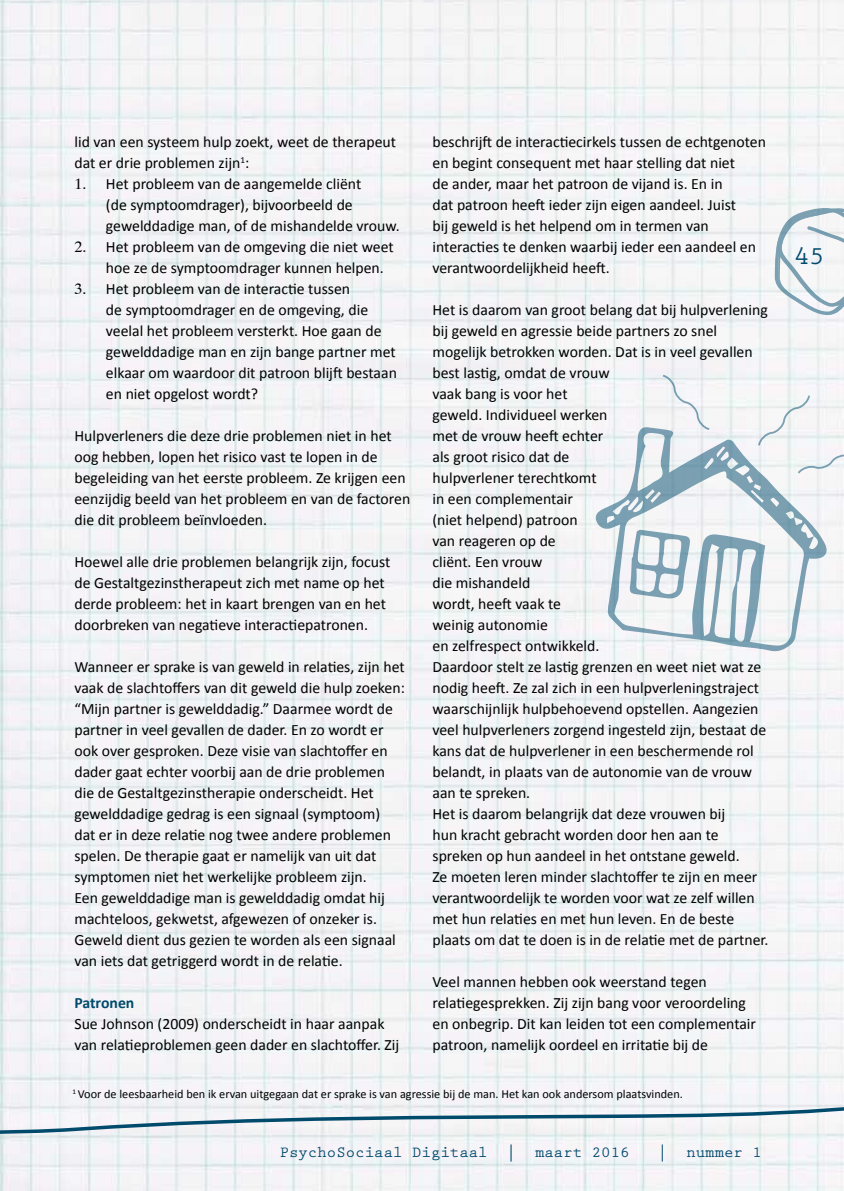
<style>
.page{position:relative;width:844px;height:1191px;background:#fff}
.page>*{position:absolute;margin:0;border:0;box-sizing:border-box;transform-origin:0 0}
.t1{font:700 26.25px "Prestige Elite Std";color:#004a6c}
.t2{font:15.75px/21px "Calibri";color:#000}
.t3{font:700 15.75px "Prestige Elite Std";color:#004a6c}
.t4{font:700 15.75px "Calibri";color:#004a6c}
.t5{font:12.25px "Calibri";color:#000}
</style>
<div class="page">
<img style="left:0;top:0;width:843px;height:1191px">
<svg style="left:0;top:1102px;width:843px;height:35px"></svg>
<svg style="left:772px;top:206px;width:71px;height:111px"></svg>
<svg style="left:594px;top:426px;width:235px;height:226px;fill:#f1f3f5"></svg>
<svg style="left:756px;top:393px;width:87px;height:82px"></svg>
<svg style="left:660px;top:373px;width:51px;height:58px"></svg>
<svg style="left:76px;top:178px;width:14px;height:12px"></svg>
<svg style="left:75px;top:241px;width:15px;height:12px"></svg>
<svg style="left:83px;top:292px;width:7px;height:3px"></svg>
<p class="t2" style="left:74px;top:131px;width:323px">lid van een systeem hulp zoekt, weet de therapeut</p>
<p class="t2" style="left:74px;top:152px;width:176px">dat er drie problemen zijn<sup>1</sup>:</p>
<p class="t2" style="left:106px;top:173px;width:257px">Het probleem van de aangemelde cliënt</p>
<p class="t2" style="left:106px;top:194px;width:248px">(de symptoomdrager), bijvoorbeeld de</p>
<p class="t2" style="left:106px;top:215px;width:295px">gewelddadige man, of de mishandelde vrouw.</p>
<p class="t2" style="left:106px;top:236px;width:289px">Het probleem van de omgeving die niet weet</p>
<p class="t2" style="left:106px;top:257px;width:279px">hoe ze de symptoomdrager kunnen helpen.</p>
<p class="t2" style="left:106px;top:278px;width:292px;text-indent:-32px">✓ Het probleem van de interactie tussen<br>de symptoomdrager en de omgeving, die veelal het probleem versterkt. Hoe gaan de gewelddadige man en zijn bange partner met elkaar om waardoor dit patroon blijft bestaan en niet opgelost wordt?</p>
<p class="t2" style="left:74px;top:425px;width:337px">Hulpverleners die deze drie problemen niet in het oog hebben, lopen het risico vast te lopen in de begeleiding van het eerste probleem. Ze krijgen een eenzijdig beeld van het probleem en van de factoren die dit probleem beïnvloeden.</p>
<p class="t2" style="left:74px;top:551px;width:317px">Hoewel alle drie problemen belangrijk zijn, focust de Gestaltgezinstherapeut zich met name op het derde probleem: het in kaart brengen van en het doorbreken van negatieve interactiepatronen.</p>
<p class="t2" style="left:74px;top:656px;width:332px">Wanneer er sprake is van geweld in relaties, zijn het vaak de slachtoffers van dit geweld die hulp zoeken: “Mijn partner is gewelddadig.” Daarmee wordt de partner in veel gevallen de dader. En zo wordt er ook over gesproken. Deze visie van slachtoffer en dader gaat echter voorbij aan de drie problemen die de Gestaltgezinstherapie onderscheidt. Het gewelddadige gedrag is een signaal (symptoom) dat er in deze relatie nog twee andere problemen spelen. De therapie gaat er namelijk van uit dat symptomen niet het werkelijke probleem zijn.<br>Een gewelddadige man is gewelddadig omdat hij machteloos, gekwetst, afgewezen of onzeker is.<br>Geweld dient dus gezien te worden als een signaal van iets dat getriggerd wordt in de relatie.</p>
<p class="t4" style="left:74px;top:993px;width:61px">Patronen</p>
<p class="t2" style="left:74px;top:1013px;width:326px">Sue Johnson (2009) onderscheidt in haar aanpak van relatieproblemen geen dader en slachtoffer. Zij</p>
<p class="t2" style="left:432px;top:131px;width:335px">beschrijft de interactiecirkels tussen de echtgenoten en begint consequent met haar stelling dat niet<br>de ander, maar het patroon de vijand is. En in<br>dat patroon heeft ieder zijn eigen aandeel. Juist<br>bij geweld is het helpend om in termen van interacties te denken waarbij ieder een aandeel en verantwoordelijkheid heeft.</p>
<p class="t2" style="left:432px;top:299px;width:337px">Het is daarom van groot belang dat bij hulpverlening bij geweld en agressie beide partners zo snel mogelijk betrokken worden. Dat is in veel gevallen best lastig, omdat de vrouw<br>vaak bang is voor het<br>geweld. Individueel werken<br>met de vrouw heeft echter<br>als groot risico dat de<br>hulpverlener terechtkomt<br>in een complementair<br>(niet helpend) patroon<br>van reageren op de<br>cliënt. Een vrouw<br>die mishandeld<br>wordt, heeft vaak te<br>weinig autonomie<br>en zelfrespect ontwikkeld.<br>Daardoor stelt ze lastig grenzen en weet niet wat ze nodig heeft. Ze zal zich in een hulpverleningstraject waarschijnlijk hulpbehoevend opstellen. Aangezien veel hulpverleners zorgend ingesteld zijn, bestaat de kans dat de hulpverlener in een beschermende rol belandt, in plaats van de autonomie van de vrouw aan te spreken.<br>Het is daarom belangrijk dat deze vrouwen bij<br>hun kracht gebracht worden door hen aan te spreken op hun aandeel in het ontstane geweld.<br>Ze moeten leren minder slachtoffer te zijn en meer verantwoordelijk te worden voor wat ze zelf willen met hun relaties en met hun leven. En de beste plaats om dat te doen is in de relatie met de partner.</p>
<p class="t2" style="left:432px;top:971px;width:325px">Veel mannen hebben ook weerstand tegen relatiegesprekken. Zij zijn bang voor veroordeling en onbegrip. Dit kan leiden tot een complementair patroon, namelijk oordeel en irritatie bij de</p>
<p class="t5" style="left:72px;top:1086px;width:611px"><sup>1</sup> Voor de leesbaarheid ben ik ervan uitgegaan dat er sprake is van agressie bij de man. Het kan ook andersom plaatsvinden.</p>
<p class="t3" style="left:279px;top:1143px;width:351px">PsychoSociaal Digitaal | maart 2016</p>
<p class="t3" style="left:657px;top:1143px;width:105px">| nummer 1</p>
<h1 class="t1" style="left:793px;top:241px;width:33px">45</h1>
</div>
